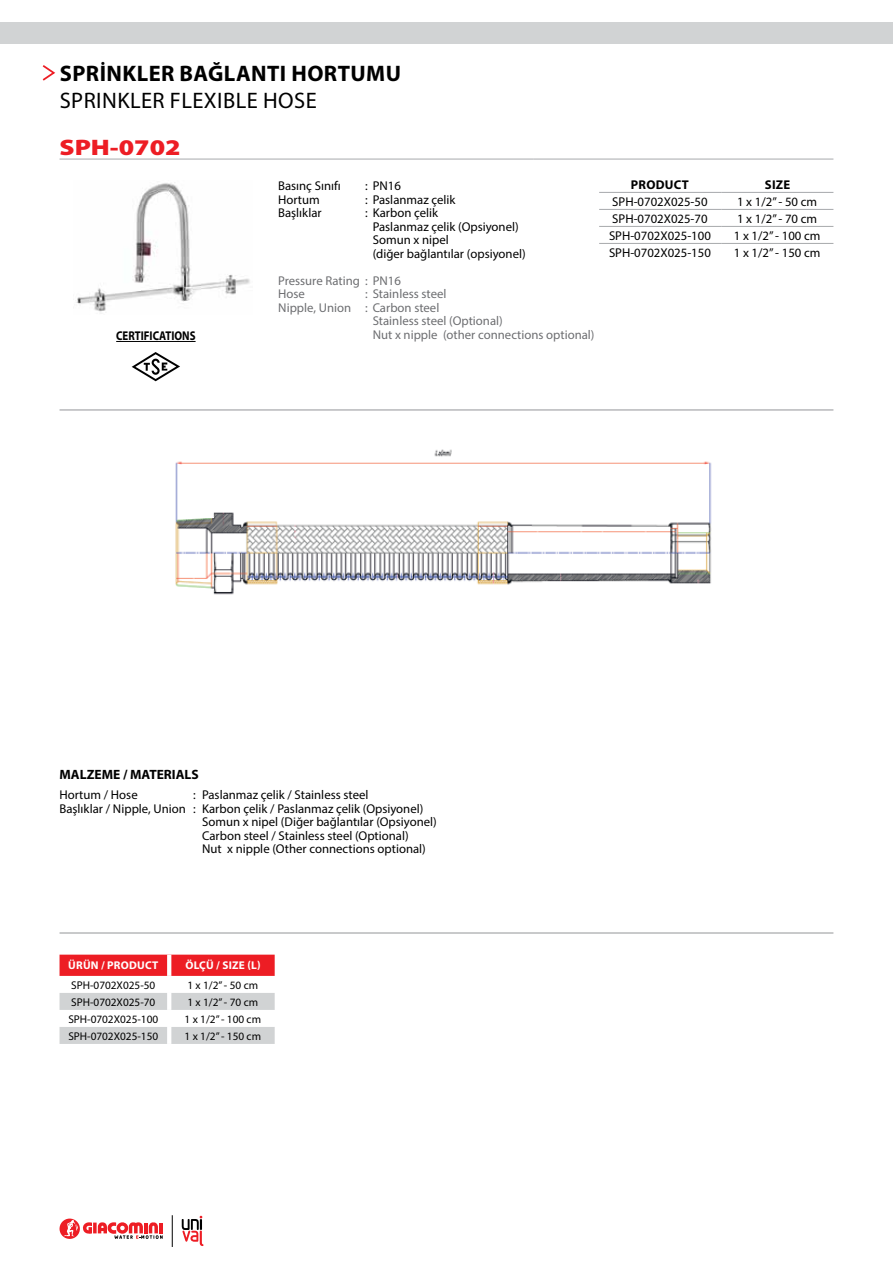
<style>
.page{position:relative;width:893px;height:1263px;background:#fff}
.page>*{position:absolute;margin:0;border:0;box-sizing:border-box;transform-origin:0 0}
.t1{font:700 22.5px "Myriad Pro";letter-spacing:.02em;color:#000}
.t2{font:22.5px "Myriad Pro";letter-spacing:.02em;color:#000}
.t3{font:900 22.5px "Myriad Pro";color:#ed1d24;scale:1.2 1}
.t4{font:700 13.5px "Myriad Pro";color:#000}
.t5{font:12.75px/13.5px "Myriad Pro";color:#000}
.t6{font:12.75px/13.5px "Myriad Pro";color:#6d6e71}
.t7{font:700 12.75px "Myriad Pro";color:#000;scale:.85 1}
.t8{font:700 12.75px "Myriad Pro";letter-spacing:.02em;color:#000}
.t9{font:700 12.75px "Myriad Pro";color:#000}
.t10{font:11.25px "Myriad Pro";color:#000}
.t11{font:700 11.25px "Myriad Pro";letter-spacing:.02em;color:#fff}
</style>
<div class="page">
<div style="left:0;top:22px;width:893px;height:22px;background:#d1d3d4"></div>
<svg style="left:93px;top:1222px;width:4px;height:11px"></svg>
<svg style="left:59px;top:1218px;width:21px;height:21px"></svg>
<svg style="left:64px;top:1219px;width:28px;height:17px"></svg>
<svg style="left:98px;top:1222px;width:65px;height:17px"></svg>
<svg style="left:182px;top:1216px;width:21px;height:30px"></svg>
<hr style="left:172px;top:1215px;width:1px;height:32px;background:#000">
<img style="left:76px;top:182px;width:174px;height:130px">
<hr style="left:60px;top:159px;width:473px;height:1px;background:#a7a9ac">
<hr style="left:546px;top:159px;width:287px;height:1px;background:#a7a9ac">
<svg style="left:533px;top:159px;width:13px;height:1px"></svg>
<hr style="left:60px;top:410px;width:773px;height:1px;background:#939598">
<hr style="left:60px;top:933px;width:773px;height:1px;background:#939598">
<svg style="left:42px;top:65px;width:14px;height:16px"></svg>
<hr style="left:599px;top:192px;width:122px;height:1px;background:#a7a9ac">
<hr style="left:721px;top:192px;width:112px;height:1px;background:#a7a9ac">
<hr style="left:599px;top:209px;width:122px;height:1px;background:#a7a9ac">
<hr style="left:721px;top:209px;width:112px;height:1px;background:#a7a9ac">
<hr style="left:599px;top:226px;width:122px;height:1px;background:#a7a9ac">
<hr style="left:721px;top:226px;width:112px;height:1px;background:#a7a9ac">
<hr style="left:599px;top:243px;width:122px;height:1px;background:#a7a9ac">
<hr style="left:721px;top:243px;width:112px;height:1px;background:#a7a9ac">
<hr style="left:116px;top:341px;width:80px;height:1px;background:#000">
<svg style="left:132px;top:352px;width:48px;height:29px"></svg>
<img style="left:175px;top:449px;width:537px;height:146px">
<div style="left:60px;top:955px;width:215px;height:21px;background:#ed1d24"></div>
<svg style="left:60px;top:993px;width:215px;height:51px"></svg>
<svg style="left:167px;top:955px;width:4px;height:21px"></svg>
<hr style="left:167px;top:993px;width:4px;height:17px;background:#fff">
<hr style="left:167px;top:1010px;width:4px;height:17px;background:#fff">
<hr style="left:167px;top:1027px;width:4px;height:17px;background:#fff">
<h1 class="t1" style="left:60px;top:58px;width:343px">SPRİNKLER BAĞLANTI HORTUMU</h1>
<h1 class="t2" style="left:60px;top:86px;width:258px">SPRINKLER FLEXIBLE HOSE</h1>
<h1 class="t3" style="left:60px;top:134px;width:102px">SPH-0702</h1>
<p class="t7" style="left:116px;top:328px;width:95px">CERTIFICATIONS</p>
<p class="t5" style="left:278px;top:179px;width:64px">Basınç Sınıfı</p>
<p class="t5" style="left:365px;top:179px;width:37px">: PN16</p>
<p class="t5" style="left:278px;top:193px;width:43px">Hortum</p>
<p class="t5" style="left:365px;top:193px;width:92px">: Paslanmaz çelik</p>
<p class="t5" style="left:278px;top:206px;width:45px">Başlıklar</p>
<p class="t5" style="left:373px;top:206px;width:154px;text-indent:-7px">: Karbon çelik<br>Paslanmaz çelik (Opsiyonel)<br>Somun x nipel<br>(diğer bağlantılar (opsiyonel)</p>
<p class="t6" style="left:278px;top:274px;width:124px">Pressure Rating : PN16<br>Hose</p>
<p class="t6" style="left:365px;top:287px;width:83px">: Stainless steel</p>
<p class="t6" style="left:278px;top:301px;width:163px">Nipple, Union : Carbon steel</p>
<p class="t6" style="left:373px;top:314px;width:132px">Stainless steel (Optional)</p>
<p class="t6" style="left:373px;top:328px;width:223px">Nut x nipple (other connections optional)</p>
<p class="t8" style="left:631px;top:176px;width:59px">PRODUCT</p>
<p class="t9" style="left:765px;top:176px;width:27px">SIZE</p>
<p class="t5" style="left:612px;top:194px;width:97px">SPH-0702X025-50</p>
<p class="t5" style="left:737px;top:194px;width:82px">1 x 1/2” - 50 cm</p>
<p class="t5" style="left:612px;top:211px;width:97px">SPH-0702X025-70</p>
<p class="t5" style="left:737px;top:211px;width:82px">1 x 1/2” - 70 cm</p>
<p class="t5" style="left:609px;top:228px;width:103px">SPH-0702X025-100</p>
<p class="t5" style="left:734px;top:228px;width:88px">1 x 1/2” - 100 cm</p>
<p class="t5" style="left:609px;top:246px;width:103px">SPH-0702X025-150</p>
<p class="t5" style="left:734px;top:246px;width:88px">1 x 1/2” - 150 cm</p>
<p class="t4" style="left:60px;top:766px;width:141px">MALZEME / MATERIALS</p>
<p class="t5" style="left:60px;top:788px;width:80px">Hortum / Hose</p>
<p class="t5" style="left:193px;top:788px;width:177px">: Paslanmaz çelik / Stainless steel</p>
<p class="t5" style="left:60px;top:801px;width:365px">Başlıklar / Nipple, Union : Karbon çelik / Paslanmaz çelik (Opsiyonel)</p>
<p class="t5" style="left:202px;top:815px;width:236px">Somun x nipel (Diğer bağlantılar (Opsiyonel)</p>
<p class="t5" style="left:202px;top:828px;width:208px">Carbon steel / Stainless steel (Optional)</p>
<p class="t5" style="left:202px;top:842px;width:225px">Nut x nipple (Other connections optional)</p>
<p class="t11" style="left:68px;top:958px;width:91px">ÜRÜN / PRODUCT</p>
<p class="t11" style="left:185px;top:958px;width:77px">ÖLÇÜ / SIZE (L)</p>
<p class="t10" style="left:71px;top:978px;width:86px">SPH-0702X025-50</p>
<p class="t10" style="left:187px;top:978px;width:72px">1 x 1/2” - 50 cm</p>
<p class="t10" style="left:71px;top:995px;width:86px">SPH-0702X025-70</p>
<p class="t10" style="left:187px;top:995px;width:72px">1 x 1/2” - 70 cm</p>
<p class="t10" style="left:68px;top:1012px;width:91px">SPH-0702X025-100</p>
<p class="t10" style="left:185px;top:1012px;width:78px">1 x 1/2” - 100 cm</p>
<p class="t10" style="left:68px;top:1029px;width:91px">SPH-0702X025-150</p>
<p class="t10" style="left:185px;top:1029px;width:78px">1 x 1/2” - 150 cm</p>
</div>
